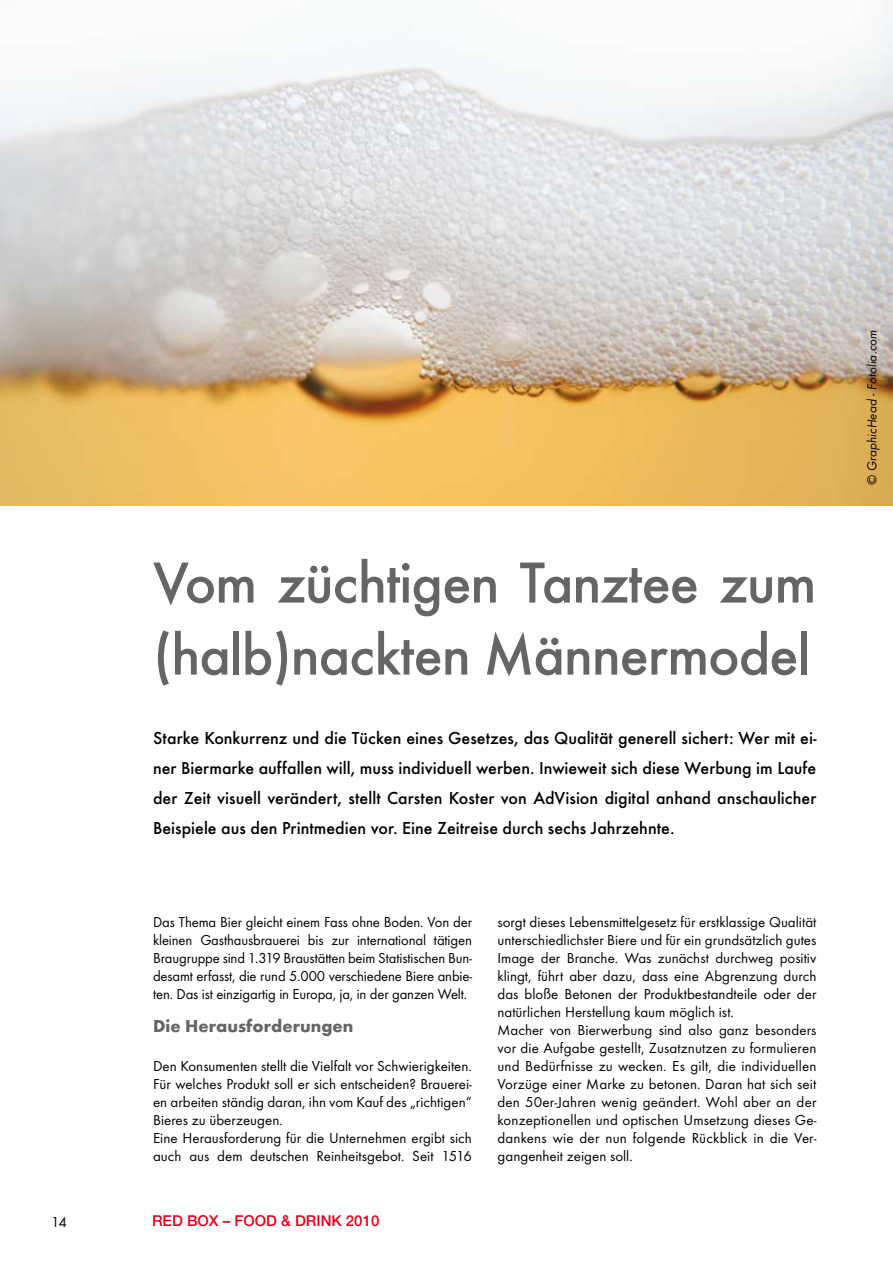
<style>
.page{position:relative;width:893px;height:1263px;background:#fff}
.page>*{position:absolute;margin:0;border:0;box-sizing:border-box;transform-origin:0 0}
.t1{font:500 60px/72px "Futura T";letter-spacing:-.02em;color:#646567}
.t2{font:500 18px/30px "Futura T";color:#000;text-align:justify}
.t3{font:700 18px "Futura T";color:#646567}
.t4{font:15px/18px "Futura T";color:#000}
.t5{font:500 15px "Helvetica Neue";color:#e2001a}
.t6{font:italic 13.5px "Futura T";color:#000}
</style>
<div class="page">
<img style="left:0;top:17px;width:893px;height:488px">
<h1 class="t1" style="left:153px;top:546px;width:665px">Vom züchtigen Tanztee zum (halb)nackten Männermodel</h1>
<p class="t2" style="left:153px;top:723px;width:665px">Starke Konkurrenz und die Tücken eines Gesetzes, das Qualität generell sichert: Wer mit ei&shy;ner Biermarke auffallen will, muss individuell werben. Inwieweit sich diese Werbung im Laufe der Zeit visuell verändert, stellt Carsten Koster von AdVision digital anhand anschaulicher Beispiele aus den Printmedien vor. Eine Zeitreise durch sechs Jahrzehnte.</p>
<p class="t4" style="left:153px;top:912px;width:320px;text-align:justify">Das Thema Bier gleicht einem Fass ohne Boden. Von der kleinen Gasthausbrauerei bis zur international tätigen Braugruppe sind 1.319 Braustätten beim Statistischen Bun&shy;desamt erfasst, die rund 5.000 verschiedene Biere anbie&shy;ten. Das ist einzigartig in Europa, ja, in der ganzen Welt.</p>
<p class="t3" style="left:153px;top:1016px;width:202px">Die Herausforderungen</p>
<p class="t4" style="left:153px;top:1056px;width:320px">Den Konsumenten stellt die Vielfalt vor Schwierigkeiten.<br>Für welches Produkt soll er sich entscheiden? Brauerei&shy;en arbeiten ständig daran, ihn vom Kauf des „richtigen“ Bieres zu überzeugen.<br>Eine Herausforderung für die Unternehmen ergibt sich auch aus dem deutschen Reinheitsgebot. Seit 1516</p>
<p class="t4" style="left:51px;top:1212px;width:17px">14</p>
<p class="t5" style="left:152px;top:1212px;width:229px">RED BOX – FOOD &amp; DRINK 2010</p>
<p class="t4" style="left:497px;top:912px;width:320px">sorgt dieses Lebensmittelgesetz für erstklassige Qualität unterschiedlichster Biere und für ein grundsätzlich gutes Image der Branche. Was zunächst durchweg positiv klingt, führt aber dazu, dass eine Abgrenzung durch das bloße Betonen der Produktbestandteile oder der natürlichen Herstellung kaum möglich ist.<br>Macher von Bierwerbung sind also ganz besonders vor die Aufgabe gestellt, Zusatznutzen zu formulieren und Bedürfnisse zu wecken. Es gilt, die individuellen Vorzüge einer Marke zu betonen. Daran hat sich seit den 50er-Jahren wenig geändert. Wohl aber an der konzeptionellen und optischen Umsetzung dieses Ge&shy;dankens wie der nun folgende Rückblick in die Ver&shy;gangenheit zeigen soll.</p>
<p class="t6" style="left:864px;top:485px;width:157px;rotate:-90deg">© GraphicHead - Fotolia.com</p>
</div>
